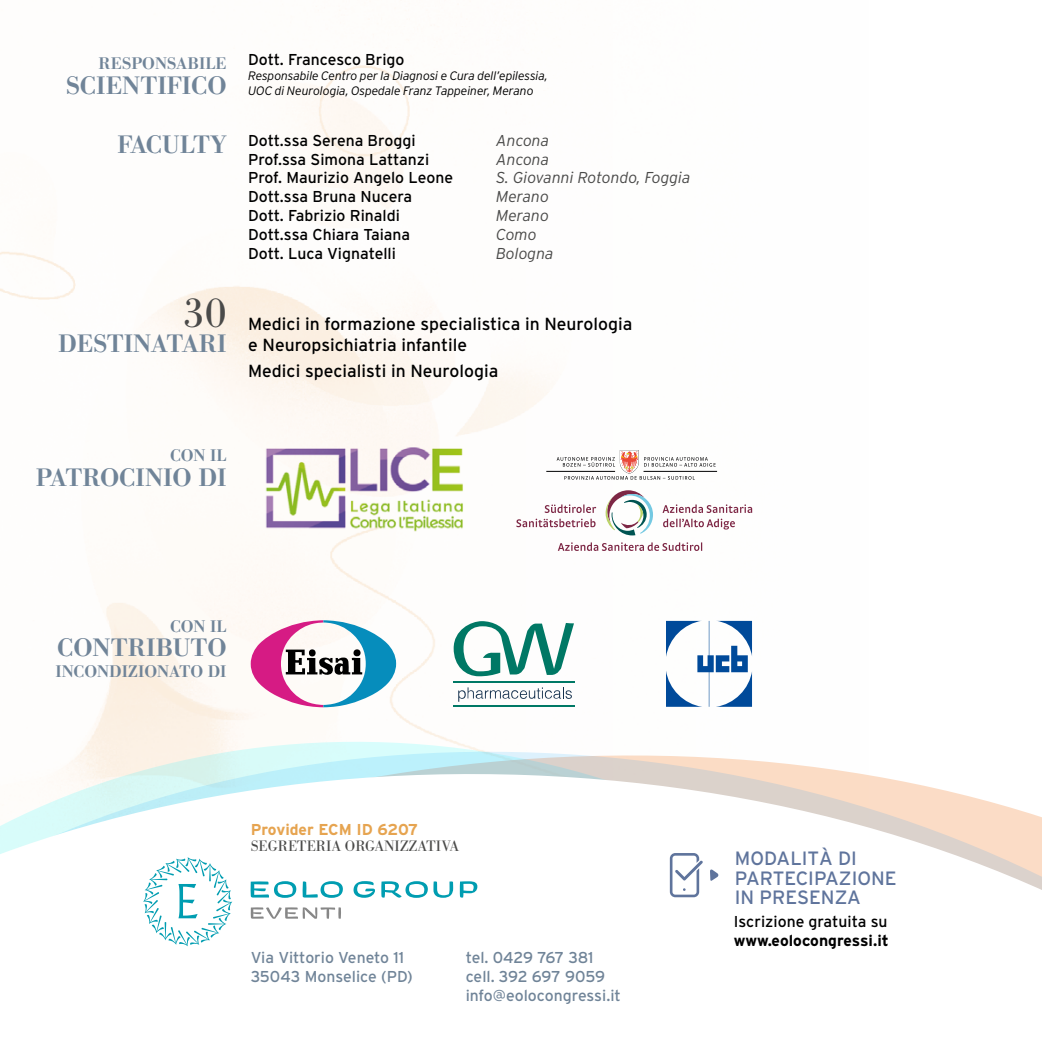
<style>
.page{position:relative;width:1042px;height:1042px;background:#fff}
.page>*{position:absolute;margin:0;border:0;box-sizing:border-box;transform-origin:0 0}
.t1{font:43.75px "Bodoni URW";color:#4a4a49}
.t2{font:500 26.25px "Bodoni URW";color:#708498}
.t3{font:500 26.25px "Bodoni URW";letter-spacing:-.02em;color:#708498}
.t4{font:19.25px/19.2px "Interstate";color:#5f749c}
.t5{font:17.5px/21px "Interstate";color:#000}
.t6{font:500 17.5px "Bodoni URW";color:#708498}
.t7{font:15.75px "Interstate";color:#000}
.t8{font:15.75px/18.9px "Interstate";color:#708498}
.t9{font:italic 300 15.75px "Interstate";color:#4a4a49}
.t10{font:15.75px "Bodoni URW";color:#4a4a49}
.t11{font:700 15.75px "Interstate";color:#000}
.t12{font:700 15.75px "Interstate";color:#e6a450}
.t13{font:italic 300 12.25px/14.7px "Interstate";letter-spacing:-.01em;color:#000}
</style>
<div class="page">
<img style="left:0;top:10px;width:753px;height:688px">
<svg style="left:79px;top:699px;width:497px;height:56px"></svg>
<svg style="left:0;top:755px;width:1041px;height:192px"></svg>
<img style="left:1041px;top:817px;width:1px;height:73px">
<svg style="left:143px;top:857px;width:89px;height:89px"></svg>
<svg style="left:251px;top:881px;width:45px;height:17px"></svg>
<svg style="left:302px;top:881px;width:41px;height:17px"></svg>
<svg style="left:353px;top:881px;width:22px;height:17px"></svg>
<svg style="left:381px;top:881px;width:72px;height:17px"></svg>
<svg style="left:460px;top:881px;width:17px;height:17px"></svg>
<svg style="left:251px;top:907px;width:90px;height:12px"></svg>
<svg style="left:670px;top:853px;width:33px;height:44px"></svg>
<svg style="left:710px;top:869px;width:9px;height:12px"></svg>
<hr style="left:643px;top:471px;width:74px;height:1px;background:#020203">
<hr style="left:546px;top:471px;width:69px;height:1px;background:#020203">
<svg style="left:516px;top:490px;width:236px;height:61px"></svg>
<svg style="left:556px;top:450px;width:159px;height:30px"></svg>
<svg style="left:458px;top:687px;width:114px;height:15px"></svg>
<hr style="left:454px;top:682px;width:121px;height:1px;background:#007865">
<hr style="left:454px;top:705px;width:121px;height:1px;background:#007865">
<svg style="left:454px;top:621px;width:120px;height:55px"></svg>
<svg style="left:251px;top:620px;width:145px;height:87px"></svg>
<svg style="left:666px;top:621px;width:86px;height:86px"></svg>
<img style="left:251px;top:435px;width:216px;height:101px">
<p class="t6" style="left:99px;top:53px;width:129px">RESPONSABILE</p>
<h2 class="t2" style="left:66px;top:70px;width:162px">SCIENTIFICO</h2>
<h2 class="t3" style="left:117px;top:129px;width:111px">FACULTY</h2>
<h1 class="t1" style="left:183px;top:287px;width:45px">30</h1>
<h2 class="t2" style="left:58px;top:328px;width:170px">DESTINATARI</h2>
<p class="t7" style="left:248px;top:51px;width:158px">Dott. Francesco Brigo</p>
<p class="t13" style="left:248px;top:68px;width:301px">Responsabile Centro per la Diagnosi e Cura dell’epilessia,<br>UOC di Neurologia, Ospedale Franz Tappeiner, Merano</p>
<p class="t7" style="left:248px;top:131px;width:169px">Dott.ssa Serena Broggi</p>
<p class="t9" style="left:496px;top:131px;width:55px">Ancona</p>
<p class="t7" style="left:248px;top:150px;width:183px">Prof.ssa Simona Lattanzi</p>
<p class="t9" style="left:496px;top:150px;width:55px">Ancona</p>
<p class="t7" style="left:248px;top:169px;width:206px">Prof. Maurizio Angelo Leone</p>
<p class="t9" style="left:496px;top:169px;width:196px">S. Giovanni Rotondo, Foggia</p>
<p class="t7" style="left:248px;top:188px;width:165px">Dott.ssa Bruna Nucera</p>
<p class="t9" style="left:496px;top:188px;width:54px">Merano</p>
<p class="t7" style="left:248px;top:207px;width:153px">Dott. Fabrizio Rinaldi</p>
<p class="t9" style="left:496px;top:207px;width:54px">Merano</p>
<p class="t7" style="left:248px;top:226px;width:164px">Dott.ssa Chiara Taiana</p>
<p class="t9" style="left:496px;top:226px;width:42px">Como</p>
<p class="t7" style="left:248px;top:245px;width:149px">Dott. Luca Vignatelli</p>
<p class="t9" style="left:496px;top:245px;width:59px">Bologna</p>
<p class="t5" style="left:248px;top:314px;width:386px">Medici in formazione specialistica in Neurologia e Neuropsichiatria infantile</p>
<p class="t5" style="left:248px;top:360px;width:252px">Medici specialisti in Neurologia</p>
<p class="t6" style="left:170px;top:445px;width:58px">CON IL</p>
<h2 class="t2" style="left:36px;top:462px;width:192px">PATROCINIO DI</h2>
<p class="t6" style="left:170px;top:616px;width:58px">CON IL</p>
<h2 class="t2" style="left:57px;top:632px;width:171px">CONTRIBUTO</h2>
<p class="t6" style="left:55px;top:661px;width:173px">INCONDIZIONATO DI</p>
<p class="t12" style="left:251px;top:820px;width:169px">Provider ECM ID 6207</p>
<p class="t10" style="left:251px;top:837px;width:210px">SEGRETERIA ORGANIZZATIVA</p>
<p class="t8" style="left:251px;top:948px;width:164px">Via Vittorio Veneto 11<br>35043 Monselice (PD)</p>
<p class="t8" style="left:466px;top:948px;width:157px">tel. 0429 767 381 cell. 392 697 9059 info@eolocongressi.it</p>
<p class="t4" style="left:735px;top:849px;width:163px">MODALITÀ DI<br>PARTECIPAZIONE<br>IN PRESENZA</p>
<p class="t7" style="left:734px;top:912px;width:155px">Iscrizione gratuita su</p>
<p class="t11" style="left:734px;top:931px;width:156px">www.eolocongressi.it</p>
</div>
